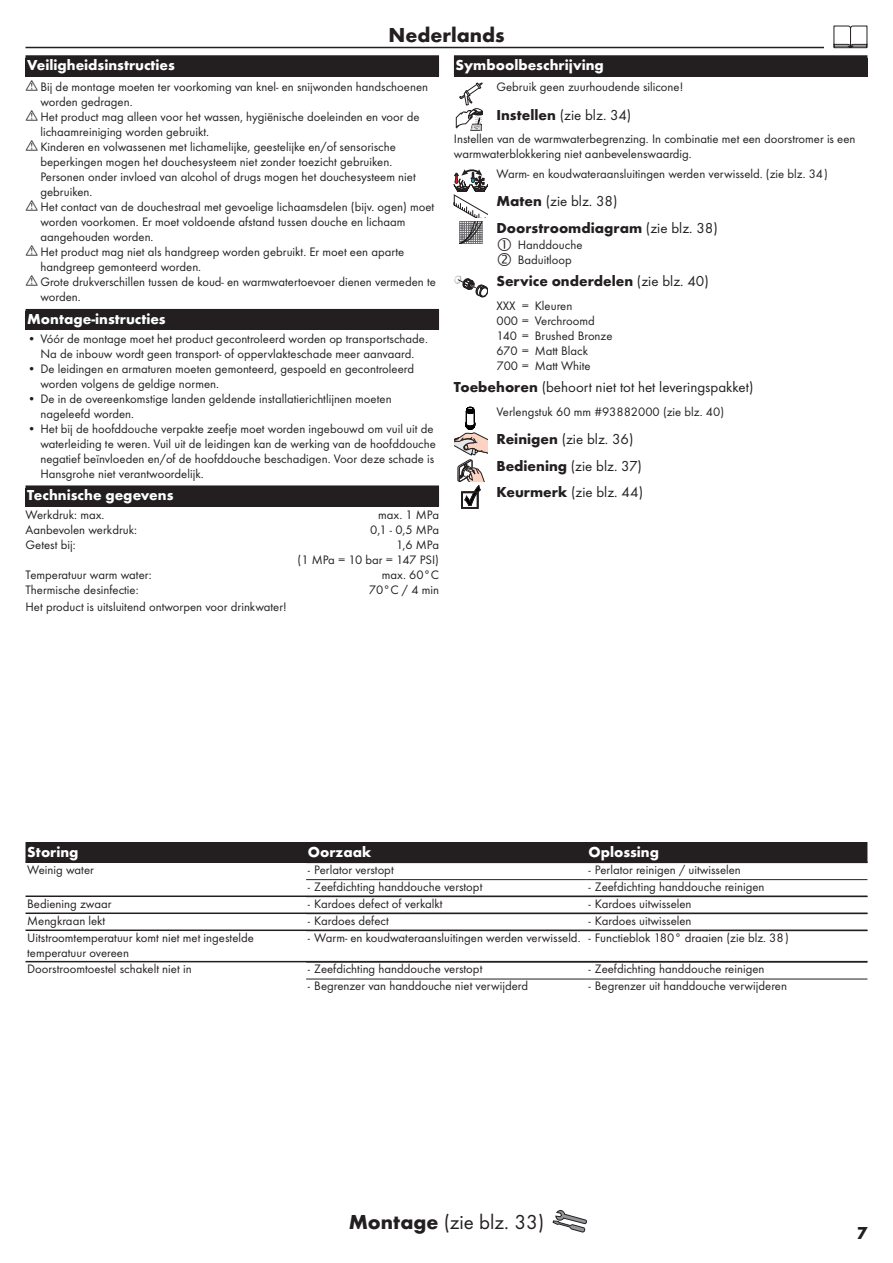
<style>
.page{position:relative;width:893px;height:1263px;background:#fff}
.page>*{position:absolute;margin:0;border:0;box-sizing:border-box;transform-origin:0 0}
.t1{font:21px "Futura TOT Boo";color:#231f20}
.t2{font:700 21px "Futura TOT";color:#231f20}
.t3{font:700 18px "Futura TOT";color:#231f20}
.t4{font:15px/26.5px "Futura TOT Boo";color:#231f20}
.t5{font:700 15px "Futura TOT";color:#fff}
.t6{font:700 15px "Futura TOT";color:#231f20}
.t7{font:12.75px/15px "Futura TOT Boo";color:#231f20}
.s1{font-family:"Futura TOT";font-weight:700}
.s2{font-family:"Futura TOT Boo";font-weight:400}
</style>
<div class="page">
<div style="left:26px;top:842px;width:841px;height:19px;background:#231f20"></div>
<hr style="left:26px;top:861px;width:841px;height:2px;background:#231f20">
<hr style="left:306px;top:879px;width:281px;height:1px;background:#231f20">
<hr style="left:587px;top:879px;width:280px;height:1px;background:#231f20">
<hr style="left:26px;top:895px;width:841px;height:2px;background:#231f20">
<hr style="left:26px;top:912px;width:841px;height:2px;background:#231f20">
<hr style="left:26px;top:929px;width:841px;height:2px;background:#231f20">
<hr style="left:26px;top:961px;width:841px;height:1px;background:#231f20">
<hr style="left:306px;top:962px;width:281px;height:1px;background:#231f20">
<hr style="left:587px;top:962px;width:280px;height:1px;background:#231f20">
<hr style="left:306px;top:979px;width:281px;height:1px;background:#231f20">
<hr style="left:587px;top:979px;width:280px;height:1px;background:#231f20">
<hr style="left:26px;top:47px;width:841px;height:1px;background:#231f20">
<div style="left:825px;top:26px;width:51px;height:25px;background:#fff"></div>
<svg style="left:833px;top:26px;width:34px;height:22px"></svg>
<svg style="left:553px;top:1210px;width:34px;height:22px"></svg>
<div style="left:26px;top:55px;width:413px;height:21px;background:#231f20"></div>
<div style="left:26px;top:309px;width:413px;height:21px;background:#231f20"></div>
<div style="left:26px;top:488px;width:413px;height:19px;background:#231f20"></div>
<div style="left:26px;top:485px;width:413px;height:21px;background:#231f20"></div>
<div style="left:454px;top:55px;width:413px;height:21px;background:#231f20"></div>
<svg style="left:456px;top:83px;width:27px;height:48px"></svg>
<svg style="left:454px;top:169px;width:34px;height:75px"></svg>
<svg style="left:454px;top:275px;width:34px;height:22px"></svg>
<svg style="left:454px;top:407px;width:34px;height:101px"></svg>
<h1 class="t2" style="left:388px;top:22px;width:118px">Nederlands</h1>
<p class="t5" style="left:27px;top:56px;width:149px">Veiligheidsinstructies</p>
<p class="t7" style="left:40px;top:79px;width:397px">Bij de montage moeten ter voorkoming van knel- en snijwonden handschoenen worden gedragen.<br>Het product mag alleen voor het wassen, hygiënische doeleinden en voor de lichaamreiniging worden gebruikt.<br>Kinderen en volwassenen met lichamelijke, geestelijke en/of sensorische beperkingen mogen het douchesysteem niet zonder toezicht gebruiken.<br>Personen onder invloed van alcohol of drugs mogen het douchesysteem niet gebruiken.<br>Het contact van de douchestraal met gevoelige lichaamsdelen (bijv. ogen) moet worden voorkomen. Er moet voldoende afstand tussen douche en lichaam aangehouden worden.<br>Het product mag niet als handgreep worden gebruikt. Er moet een aparte handgreep gemonteerd worden.<br>Grote drukverschillen tussen de koud- en warmwatertoevoer dienen vermeden te worden.</p>
<p class="t5" style="left:27px;top:309px;width:140px">Montage-instructies</p>
<p class="t7" style="left:28px;top:331px;width:402px;text-align:center">• Vóór de montage moet het product gecontroleerd worden op transportschade.<br>Na de inbouw wordt geen transport- of oppervlakteschade meer aanvaard.</p>
<p class="t7" style="left:40px;top:361px;width:375px;text-indent:-13px">• De leidingen en armaturen moeten gemonteerd, gespoeld en gecontroleerd worden volgens de geldige normen.</p>
<p class="t7" style="left:40px;top:391px;width:353px;text-indent:-13px">• De in de overeenkomstige landen geldende installatierichtlijnen moeten nageleefd worden.</p>
<p class="t7" style="left:40px;top:421px;width:397px;text-indent:-13px">• Het bij de hoofddouche verpakte zeefje moet worden ingebouwd om vuil uit de waterleiding te weren. Vuil uit de leidingen kan de werking van de hoofddouche negatief beïnvloeden en/of de hoofddouche beschadigen. Voor deze schade is Hansgrohe niet verantwoordelijk.</p>
<p class="t5" style="left:27px;top:486px;width:148px">Technische gegevens</p>
<p class="t7" style="left:26px;top:507px;width:80px">Werkdruk: max.</p>
<p class="t7" style="left:378px;top:507px;width:62px">max. 1 MPa</p>
<p class="t7" style="left:26px;top:522px;width:113px">Aanbevolen werkdruk:</p>
<p class="t7" style="left:370px;top:522px;width:70px">0,1 - 0,5 MPa</p>
<p class="t7" style="left:26px;top:537px;width:52px">Getest bij:</p>
<p class="t7" style="left:298px;top:537px;width:143px;text-align:right">1,6 MPa<br>(1 MPa = 10 bar = 147 PSI)</p>
<p class="t7" style="left:26px;top:567px;width:128px">Temperatuur warm water:</p>
<p class="t7" style="left:382px;top:567px;width:59px">max. 60°C</p>
<p class="t7" style="left:26px;top:582px;width:115px">Thermische desinfectie:</p>
<p class="t7" style="left:369px;top:582px;width:72px">70°C / 4 min</p>
<p class="t7" style="left:26px;top:600px;width:263px">Het product is uitsluitend ontworpen voor drinkwater!</p>
<p class="t5" style="left:456px;top:56px;width:150px">Symboolbeschrijving</p>
<p class="t7" style="left:496px;top:79px;width:188px">Gebruik geen zuurhoudende silicone!</p>
<p class="t4" style="left:496px;top:102px;width:136px"><span class="s1">Instellen</span> (zie blz. 34)</p>
<p class="t7" style="left:454px;top:132px;width:403px">Instellen van de warmwaterbegrenzing. In combinatie met een doorstromer is een warmwaterblokkering niet aanbevelenswaardig.</p>
<p class="t7" style="left:496px;top:166px;width:333px">Warm- en koudwateraansluitingen werden verwisseld. (zie blz. 34)</p>
<p class="t4" style="left:496px;top:188px;width:123px"><span class="s1">Maten</span> (zie blz. 38)</p>
<p class="t6" style="left:496px;top:218px;width:223px">Doorstroomdiagram <span class="s2">(zie blz. 38)</span></p>
<p class="t7" style="left:518px;top:237px;width:66px">Handdouche<br>Baduitloop</p>
<p class="t6" style="left:496px;top:272px;width:214px">Service onderdelen <span class="s2">(zie blz. 40)</span></p>
<p class="t7" style="left:496px;top:298px;width:118px">XXX = Kleuren<br>000 = Verchroomd<br>140 = Brushed Bronze<br>670 = Matt Black<br>700 = Matt White</p>
<p class="t4" style="left:454px;top:374px;width:301px"><span class="s1">Toebehoren</span> (behoort niet tot het leveringspakket)</p>
<p class="t7" style="left:496px;top:404px;width:229px">Verlengstuk 60 mm #93882000 (zie blz. 40)</p>
<p class="t4" style="left:496px;top:426px;width:148px"><span class="s1">Reinigen</span> (zie blz. 36)<br><span class="s1">Bediening</span> (zie blz. 37)<br><span class="s1">Keurmerk</span> (zie blz. 44)</p>
<p class="t5" style="left:27px;top:843px;width:53px">Storing</p>
<p class="t5" style="left:308px;top:843px;width:65px">Oorzaak</p>
<p class="t5" style="left:588px;top:843px;width:72px">Oplossing</p>
<p class="t7" style="left:27px;top:862px;width:68px">Weinig water</p>
<p class="t7" style="left:308px;top:862px;width:87px">- Perlator verstopt</p>
<p class="t7" style="left:588px;top:862px;width:154px">- Perlator reinigen / uitwisselen</p>
<p class="t7" style="left:308px;top:879px;width:176px">- Zeefdichting handdouche verstopt</p>
<p class="t7" style="left:588px;top:879px;width:177px">- Zeefdichting handdouche reinigen</p>
<p class="t7" style="left:27px;top:896px;width:86px">Bediening zwaar</p>
<p class="t7" style="left:308px;top:896px;width:136px">- Kardoes defect of verkalkt</p>
<p class="t7" style="left:588px;top:896px;width:105px">- Kardoes uitwisselen</p>
<p class="t7" style="left:27px;top:913px;width:80px">Mengkraan lekt</p>
<p class="t7" style="left:308px;top:913px;width:82px">- Kardoes defect</p>
<p class="t7" style="left:588px;top:913px;width:105px">- Kardoes uitwisselen</p>
<p class="t7" style="left:27px;top:930px;width:228px">Uitstroomtemperatuur komt niet met ingestelde temperatuur overeen</p>
<p class="t7" style="left:308px;top:930px;width:482px">- Warm- en koudwateraansluitingen werden verwisseld. - Functieblok 180° draaien (zie blz. 38)</p>
<p class="t7" style="left:27px;top:961px;width:166px">Doorstroomtoestel schakelt niet in</p>
<p class="t7" style="left:308px;top:961px;width:176px">- Zeefdichting handdouche verstopt</p>
<p class="t7" style="left:588px;top:961px;width:177px">- Zeefdichting handdouche reinigen</p>
<p class="t7" style="left:308px;top:978px;width:222px">- Begrenzer van handdouche niet verwijderd</p>
<p class="t7" style="left:588px;top:978px;width:200px">- Begrenzer uit handdouche verwijderen</p>
<h1 class="t1" style="left:349px;top:1209px;width:197px"><span class="s1">Montage</span> (zie blz. 33)</h1>
<h2 class="t3" style="left:857px;top:1222px;width:12px">7</h2>
</div>
